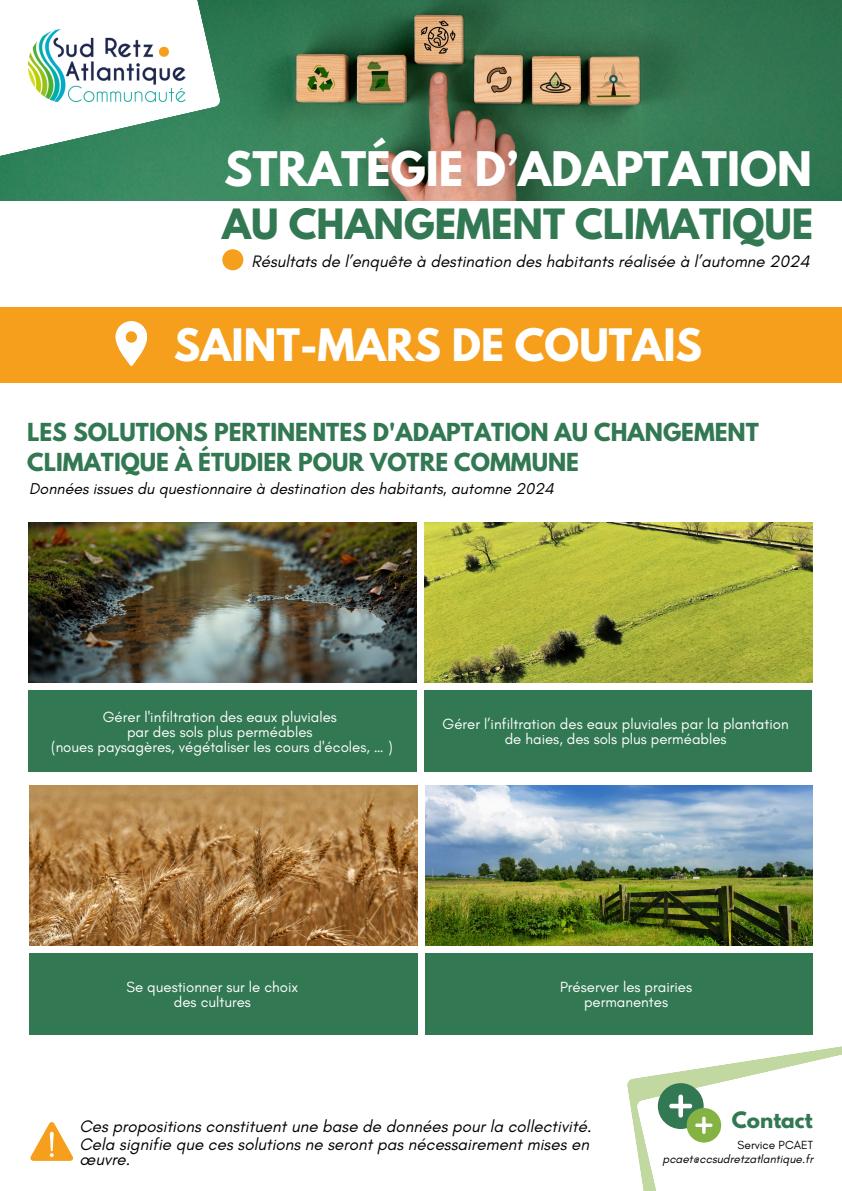
<style>
.page{position:relative;width:842px;height:1191px;background:#fff}
.page>*{position:absolute;margin:0;border:0;box-sizing:border-box;transform-origin:0 0}
.t1{font:700 42.2px "League Spartan";color:#fff}
.t2{font:700 39.6px "League Spartan";color:#fff}
.t3{font:700 36.9px "League Spartan";color:#327853}
.t4{font:700 22px/30.8px "League Spartan";color:#327853}
.t5{font:700 20px "League Spartan";color:#327853}
.t6{font:italic 17px/17.2px "Glacial Indifference";color:#000}
.t7{font:italic 16.9px "Glacial Indifference";color:#000}
.t8{font:italic 16px "Glacial Indifference";color:#000}
.t9{font:15px/15px "Glacial Indifference";color:#fff;text-align:center}
.t10{font:italic 12px "Glacial Indifference";color:#000}
.t11{font:12px "Glacial Indifference";color:#000}
</style>
<div class="page">
<svg style="left:30px;top:1122px;width:43px;height:39px"></svg>
<svg style="left:627px;top:1034px;width:215px;height:156px"></svg>
<img style="left:0;top:0;width:842px;height:200px">
<svg style="left:0;top:0;width:220px;height:174px"></svg>
<img style="left:28px;top:30px;width:172px;height:77px">
<div style="left:222px;top:249px;width:21px;height:21px;background:#f69f1d;border-radius:50%"></div>
<div style="left:0;top:307px;width:842px;height:76px;background:#f69f1d"></div>
<svg style="left:115px;top:321px;width:32px;height:45px"></svg>
<img style="left:425px;top:785px;width:388px;height:160px">
<img style="left:29px;top:785px;width:389px;height:160px">
<div style="left:29px;top:953px;width:389px;height:81px;background:#327853"></div>
<div style="left:425px;top:953px;width:388px;height:81px;background:#327853"></div>
<img style="left:424px;top:522px;width:388px;height:160px">
<img style="left:28px;top:522px;width:389px;height:160px">
<div style="left:28px;top:690px;width:389px;height:81px;background:#327853"></div>
<div style="left:424px;top:690px;width:388px;height:81px;background:#327853"></div>
<p class="t1" style="left:224px;top:148px;width:589px">STRATÉGIE D’ADAPTATION</p>
<p class="t3" style="left:222px;top:206px;width:593px">AU CHANGEMENT CLIMATIQUE</p>
<p class="t7" style="left:252px;top:251px;width:560px">Résultats de l’enquête à destination des habitants réalisée à l’automne 2024</p>
<p class="t2" style="left:174px;top:325px;width:530px">SAINT-MARS DE COUTAIS</p>
<h1 class="t4" style="left:27px;top:419px;width:733px">LES SOLUTIONS PERTINENTES D'ADAPTATION AU CHANGEMENT<br>CLIMATIQUE À ÉTUDIER POUR VOTRE COMMUNE</h1>
<h5 class="t8" style="left:29px;top:478px;width:526px">Données issues du questionnaire à destination des habitants, automne 2024</h5>
<p class="t9" style="left:51px;top:709px;width:343px">Gérer l'infiltration des eaux pluviales<br>par des sols plus perméables<br>(noues paysagères, végétaliser les cours d'écoles, … )</p>
<p class="t9" style="left:443px;top:716px;width:348px">Gérer l’infiltration des eaux pluviales par la plantation de haies, des sols plus perméables</p>
<h5 class="t9" style="left:126px;top:978px;width:173px">Se questionner sur le choix des cultures</h5>
<h4 class="t9" style="left:560px;top:979px;width:134px">Préserver les prairies permanentes</h4>
<h1 class="t6" style="left:80px;top:1117px;width:514px">Ces propositions constituent une base de données pour la collectivité.<br>Cela signifie que ces solutions ne seront pas nécessairement mises en</h1>
<h1 class="t6" style="left:80px;top:1149px;width:52px">œuvre.</h1>
<p class="t5" style="left:732px;top:1109px;width:82px">Contact</p>
<h2 class="t11" style="left:738px;top:1137px;width:77px">Service PCAET</h2>
<h4 class="t10" style="left:662px;top:1151px;width:152px">pcaet@ccsudretzatlantique.fr</h4>
</div>
